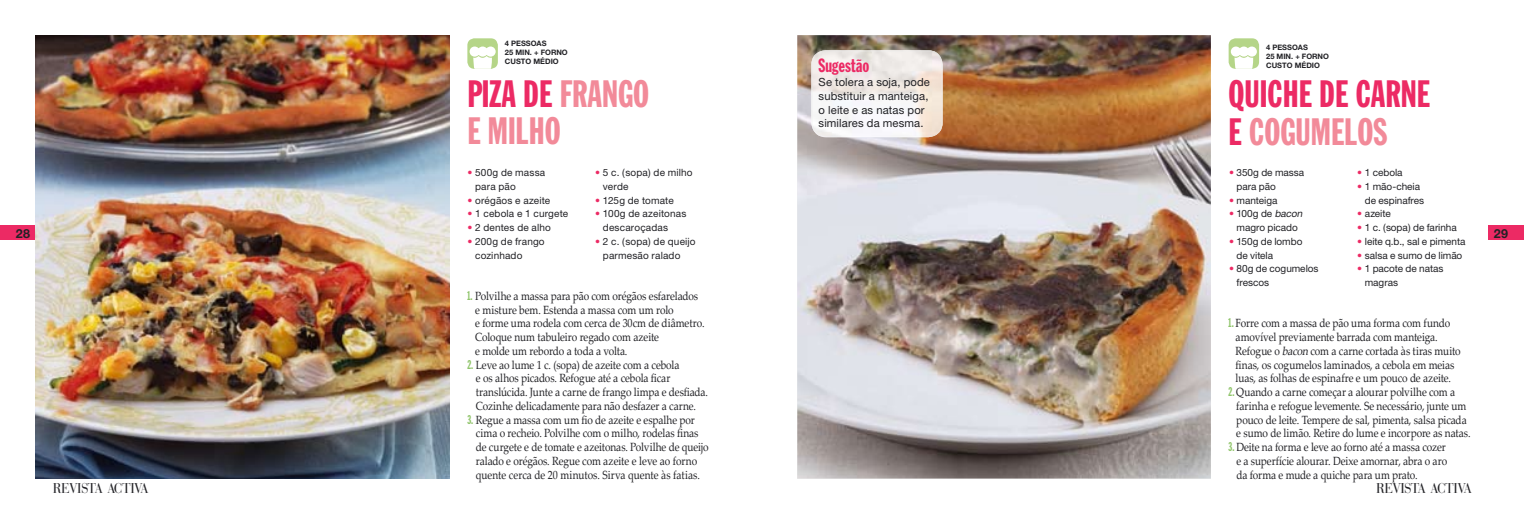
<style>
.page{position:relative;width:1524px;height:514px;background:#fff}
.page>*{position:absolute;margin:0;border:0;box-sizing:border-box;transform-origin:0 0}
.t1{font:37.5px/37.5px "Franklin Gothic Extra Cond";color:#ec2a64}
.t2{font:37.5px/37.5px "Franklin Gothic Extra Cond";color:#f28a99}
.t3{font:18.75px "Franklin Gothic Extra Cond";color:#ec2a64}
.t4{font:15px "Bauer Bodoni BT";letter-spacing:.005em;color:#212125;scale:.9 1}
.t5{font:700 12.5px "Helvetica Neue";color:#212125}
.t6{font:11.88px/13.8px "Palatino Linotype";letter-spacing:-.005em;color:#212125;scale:.85 1}
.t7{font:11.25px/13.8px "Helvetica Neue";letter-spacing:.01em;color:#212125}
.t8{font:10px/13.8px "Helvetica Neue";color:#212125}
.t9{font:10px/13.8px "Helvetica Neue";letter-spacing:.02em;color:#212125}
.t10{font:700 7.5px/9px "Helvetica Neue";color:#212125}
.s1{color:#ec2a64}
.s2{color:#f28a99}
.s3{font-style:italic}
.s4{font-family:"Franklin Gothic Extra Cond";font-size:12.5px;color:#8fc46a}
</style>
<div class="page">
<div style="left:0;top:225px;width:35px;height:15px;background:#ec2a64"></div>
<div style="left:1488px;top:225px;width:36px;height:15px;background:#ec2a64"></div>
<img style="left:35px;top:35px;width:414px;height:443px">
<img style="left:797px;top:35px;width:414px;height:443px">
<div style="left:467px;top:38px;width:31px;height:31px;background:#b5d588;border-radius:7px"></div>
<svg style="left:469px;top:47px;width:27px;height:22px"></svg>
<div style="left:1228px;top:38px;width:31px;height:31px;background:#b5d588;border-radius:7px"></div>
<svg style="left:1231px;top:47px;width:26px;height:22px"></svg>
<img style="left:811px;top:50px;width:131px;height:87px">
<p class="t10" style="left:505px;top:39px;width:64px">4 PESSOAS<br>25 MIN. + FORNO<br>CUSTO MÉDIO</p>
<p class="t2" style="left:467px;top:75px;width:183px"><span class="s1">PIZA DE</span> FRANGO<br>E MILHO</p>
<p class="t9" style="left:475px;top:165px;width:72px;text-indent:-8px"><span class="s1">•</span> 500g de massa para pão</p>
<p class="t8" style="left:467px;top:193px;width:84px"><span class="s1">•</span> orégãos e azeite</p>
<p class="t8" style="left:467px;top:207px;width:102px"><span class="s1">•</span> 1 cebola e 1 curgete</p>
<p class="t8" style="left:467px;top:220px;width:85px"><span class="s1">•</span> 2 dentes de alho</p>
<p class="t8" style="left:475px;top:234px;width:71px;text-indent:-8px"><span class="s1">•</span> 200g de frango cozinhado</p>
<p class="t10" style="left:1266px;top:42px;width:64px">4 PESSOAS<br>25 MIN. + FORNO<br>CUSTO MÉDIO</p>
<p class="t1" style="left:1228px;top:75px;width:203px">QUICHE DE CARNE<br>E <span class="s2">COGUMELOS</span></p>
<p class="t8" style="left:1236px;top:165px;width:69px;text-indent:-8px"><span class="s1">•</span> 350g de massa para pão</p>
<p class="t8" style="left:1229px;top:193px;width:50px"><span class="s1">•</span> manteiga</p>
<p class="t8" style="left:1229px;top:207px;width:77px;text-align:center"><span class="s1">•</span> 100g de <span class="s3">bacon </span>magro picado</p>
<p class="t8" style="left:1236px;top:234px;width:67px;text-indent:-8px"><span class="s1">•</span> 150g de lombo de vitela</p>
<p class="t8" style="left:1236px;top:262px;width:83px;text-indent:-8px"><span class="s1">•</span> 80g de cogumelos frescos</p>
<p class="t3" style="left:818px;top:56px;width:52px">Sugestão</p>
<p class="t7" style="left:818px;top:75px;width:113px">Se tolera a soja, pode substituir a manteiga, o leite e as natas por similares da mesma.</p>
<p class="t8" style="left:603px;top:165px;width:91px;text-indent:-8px"><span class="s1">•</span> 5 c. (sopa) de milho verde</p>
<p class="t8" style="left:595px;top:193px;width:80px"><span class="s1">•</span> 125g de tomate</p>
<p class="t8" style="left:603px;top:207px;width:85px;text-indent:-8px"><span class="s1">•</span> 100g de azeitonas descaroçadas</p>
<p class="t8" style="left:603px;top:234px;width:94px;text-indent:-8px"><span class="s1">•</span> 2 c. (sopa) de queijo parmesão ralado</p>
<p class="t6" style="left:475px;top:288px;width:271px;text-indent:-8px"><span class="s4">1.</span> Polvilhe a massa para pão com orégãos esfarelados e misture bem. Estenda a massa com um rolo<br>e forme uma rodela com cerca de 30cm de diâmetro.<br>Coloque num tabuleiro regado com azeite<br>e molde um rebordo a toda a volta.</p>
<p class="t6" style="left:476px;top:357px;width:275px;text-indent:-8px"><span class="s4">2.</span> Leve ao lume 1 c. (sopa) de azeite com a cebola<br>e os alhos picados. Refogue até a cebola ficar translúcida. Junte a carne de frango limpa e desfiada.<br>Cozinhe delicadamente para não desfazer a carne.</p>
<p class="t6" style="left:476px;top:412px;width:275px;text-indent:-8px"><span class="s4">3.</span> Regue a massa com um fio de azeite e espalhe por cima o recheio. Polvilhe com o milho, rodelas finas de curgete e de tomate e azeitonas. Polvilhe de queĳo ralado e orégãos. Regue com azeite e leve ao forno quente cerca de 20 minutos. Sirva quente às fatias.</p>
<p class="t8" style="left:1357px;top:165px;width:47px"><span class="s1">•</span> 1 cebola</p>
<p class="t8" style="left:1365px;top:179px;width:61px;text-indent:-8px"><span class="s1">•</span> 1 mão-cheia de espinafres</p>
<p class="t8" style="left:1357px;top:207px;width:35px"><span class="s1">•</span> azeite</p>
<p class="t8" style="left:1357px;top:220px;width:101px"><span class="s1">•</span> 1 c. (sopa) de farinha</p>
<p class="t8" style="left:1357px;top:234px;width:110px"><span class="s1">•</span> leite q.b., sal e pimenta</p>
<p class="t8" style="left:1357px;top:248px;width:107px"><span class="s1">•</span> salsa e sumo de limão</p>
<p class="t8" style="left:1365px;top:262px;width:80px;text-indent:-8px"><span class="s1">•</span> 1 pacote de natas magras</p>
<p class="t6" style="left:1235px;top:316px;width:266px;text-indent:-7px"><span class="s4">1.</span> Forre com a massa de pão uma forma com fundo amovível previamente barrada com manteiga.<br>Refogue o <span class="s3">bacon</span> com a carne cortada às tiras muito finas, os cogumelos laminados, a cebola em meias luas, as folhas de espinafre e um pouco de azeite.</p>
<p class="t6" style="left:1236px;top:385px;width:277px;text-indent:-8px"><span class="s4">2.</span> Quando a carne começar a alourar polvilhe com a farinha e refogue levemente. Se necessário, junte um pouco de leite. Tempere de sal, pimenta, salsa picada e sumo de limão. Retire do lume e incorpore as natas.</p>
<p class="t6" style="left:1236px;top:440px;width:250px;text-align:justify;text-indent:-8px"><span class="s4">3.</span> Deite na forma e leve ao forno até a massa cozer e a superfície alourar. Deixe amornar, abra o aro da forma e mude a quiche para um prato.</p>
<p class="t5" style="left:16px;top:226px;width:16px">28</p>
<p class="t5" style="left:1494px;top:226px;width:16px">29</p>
<p class="t4" style="left:53px;top:479px;width:106px">REVISTA ACTIVA</p>
<p class="t4" style="left:1376px;top:479px;width:106px">REVISTA ACTIVA</p>
</div>
